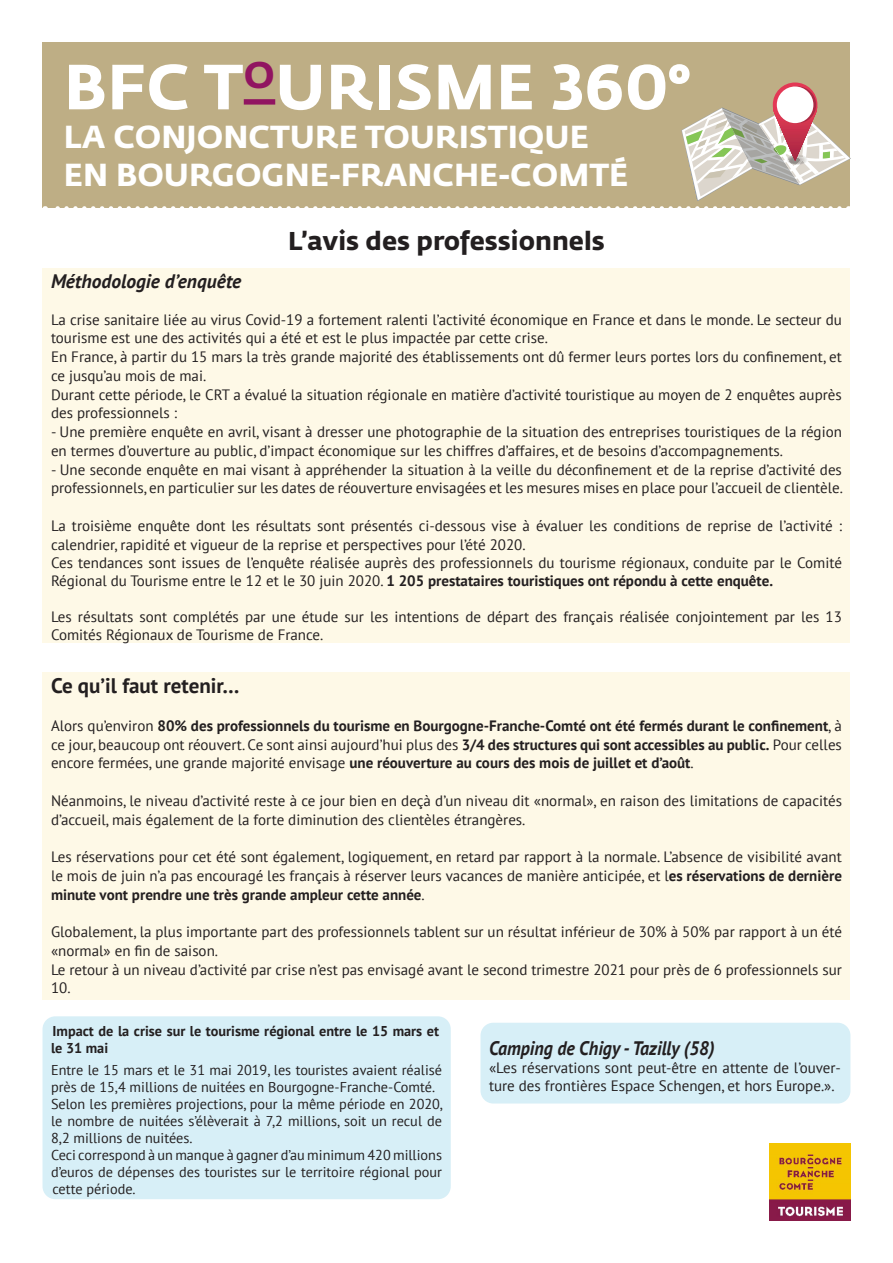
<style>
.page{position:relative;width:893px;height:1263px;background:#fff}
.page>*{position:absolute;margin:0;border:0;box-sizing:border-box;transform-origin:0 0}
.t1{font:700 63px "Fedra Sans Std";letter-spacing:.01em;color:#fff}
.t2{font:700 31.5px "Fedra Sans Std";color:#fff}
.t3{font:700 25.5px "Fedra Sans Std";color:#231f20}
.t4{font:700 21px "PT Sans";color:#231f20}
.t5{font:italic 700 19.5px "PT Sans";color:#231f20;scale:.92 1}
.t6{font:italic 700 19.5px "PT Sans";color:#231f20}
.t7{font:15px/18.8px "PT Sans";color:#231f20}
.t8{font:700 15px/18.8px "PT Sans";color:#231f20;text-align:justify}
.t9{font:14.25px/17.1px "PT Sans";color:#231f20;text-align:justify}
.t10{font:700 14.25px/17.1px "PT Sans";color:#231f20}
.s1{font-weight:700}
.s2{font-weight:400}
</style>
<div class="page">
<img style="left:770px;top:1144px;width:80px;height:76px">
<div style="left:43px;top:268px;width:807px;height:374px;background:#fef9e7"></div>
<div style="left:43px;top:672px;width:807px;height:327px;background:#fef9e7"></div>
<div style="left:43px;top:1016px;width:408px;height:183px;background:#d7eff7;border-radius:13px"></div>
<div style="left:43px;top:43px;width:807px;height:165px;background:#beae85"></div>
<svg style="left:45px;top:82px;width:806px;height:126px"></svg>
<div style="left:480px;top:1023px;width:370px;height:80px;background:#d7eff7;border-radius:13px"></div>
<p class="t1" style="left:64px;top:48px;width:628px">BFC T<sup>O</sup>URISME 360°</p>
<p class="t2" style="left:64px;top:117px;width:527px">LA CONJONCTURE TOURISTIQUE</p>
<p class="t2" style="left:64px;top:155px;width:566px">EN BOURGOGNE-FRANCHE-COMTÉ</p>
<p class="t3" style="left:288px;top:225px;width:318px">L’avis des professionnels</p>
<p class="t6" style="left:51px;top:268px;width:192px">Méthodologie d’enquête</p>
<p class="t7" style="left:51px;top:309px;width:792px">La crise sanitaire liée au virus Covid-19 a fortement ralenti l’activité économique en France et dans le monde. Le secteur du tourisme est une des activités qui a été et est le plus impactée par cette crise.</p>
<p class="t7" style="left:51px;top:347px;width:792px">En France, à partir du 15 mars la très grande majorité des établissements ont dû fermer leurs portes lors du confinement, et ce jusqu’au mois de mai.</p>
<p class="t7" style="left:51px;top:384px;width:792px">Durant cette période, le CRT a évalué la situation régionale en matière d’activité touristique au moyen de 2 enquêtes auprès des professionnels :</p>
<p class="t7" style="left:51px;top:422px;width:792px">- Une première enquête en avril, visant à dresser une photographie de la situation des entreprises touristiques de la région en termes d’ouverture au public, d’impact économique sur les chiffres d’affaires, et de besoins d’accompagnements.</p>
<p class="t7" style="left:51px;top:459px;width:793px">- Une seconde enquête en mai visant à appréhender la situation à la veille du déconfinement et de la reprise d’activité des professionnels, en particulier sur les dates de réouverture envisagées et les mesures mises en place pour l’accueil de clientèle.</p>
<p class="t7" style="left:51px;top:516px;width:792px">La troisième enquête dont les résultats sont présentés ci-dessous vise à évaluer les conditions de reprise de l’activité : calendrier, rapidité et vigueur de la reprise et perspectives pour l’été 2020.</p>
<p class="t7" style="left:51px;top:553px;width:792px;line-height:18px">Ces tendances sont issues de l’enquête réalisée auprès des professionnels du tourisme régionaux, conduite par le Comité<br>Régional du Tourisme entre le 12 et le 30 juin 2020. <span class="s1">1 205 prestataires touristiques ont répondu à cette enquête.</span></p>
<p class="t7" style="left:51px;top:607px;width:792px;line-height:18px">Les résultats sont complétés par une étude sur les intentions de départ des français réalisée conjointement par les 13<br>Comités Régionaux de Tourisme de France.</p>
<p class="t4" style="left:51px;top:672px;width:190px">Ce qu’il faut retenir…</p>
<p class="t8" style="left:51px;top:716px;width:792px"><span class="s2">Alors qu’environ</span> 80% des professionnels du tourisme en Bourgogne-Franche-Comté ont été fermés durant le confinement<span class="s2">, à ce jour, beaucoup ont réouvert. Ce sont ainsi aujourd’hui plus des</span> 3/4 des structures qui sont accessibles au public. <span class="s2">Pour celles encore fermées, une grande majorité envisage</span> une réouverture au cours des mois de juillet et d’août<span class="s2">.</span></p>
<p class="t7" style="left:51px;top:791px;width:792px">Néanmoins, le niveau d’activité reste à ce jour bien en deçà d’un niveau dit «normal», en raison des limitations de capacités d’accueil, mais également de la forte diminution des clientèles étrangères.</p>
<p class="t7" style="left:51px;top:847px;width:792px;text-align:justify">Les réservations pour cet été sont également, logiquement, en retard par rapport à la normale. L’absence de visibilité avant le mois de juin n’a pas encouragé les français à réserver leurs vacances de manière anticipée, et l<span class="s1">es réservations de dernière minute vont prendre une très grande ampleur cette année</span>.</p>
<p class="t7" style="left:51px;top:922px;width:792px">Globalement, la plus importante part des professionnels tablent sur un résultat inférieur de 30% à 50% par rapport à un été «normal» en fin de saison.</p>
<p class="t7" style="left:51px;top:959px;width:792px">Le retour à un niveau d’activité par crise n’est pas envisagé avant le second trimestre 2021 pour près de 6 professionnels sur<br>10.</p>
<p class="t10" style="left:51px;top:1022px;width:390px">Impact de la crise sur le tourisme régional entre le 15 mars et le 31 mai</p>
<p class="t9" style="left:51px;top:1061px;width:393px">Entre le 15 mars et le 31 mai 2019, les touristes avaient réalisé près de 15,4 millions de nuitées en Bourgogne-Franche-Comté.</p>
<p class="t9" style="left:51px;top:1095px;width:394px">Selon les premières projections, pour la même période en 2020, le nombre de nuitées s’élèverait à 7,2 millions, soit un recul de 8,2 millions de nuitées.</p>
<p class="t9" style="left:51px;top:1146px;width:393px">Ceci correspond à un manque à gagner d’au minimum 420 millions d’euros de dépenses des touristes sur le territoire régional pour cette période.</p>
<p class="t5" style="left:489px;top:1035px;width:247px">Camping de Chigy - Tazilly (58)</p>
<p class="t7" style="left:489px;top:1058px;width:353px;line-height:18px">«Les réservations sont peut-être en attente de l’ouver&shy;ture des frontières Espace Schengen, et hors Europe.».</p>
</div>
